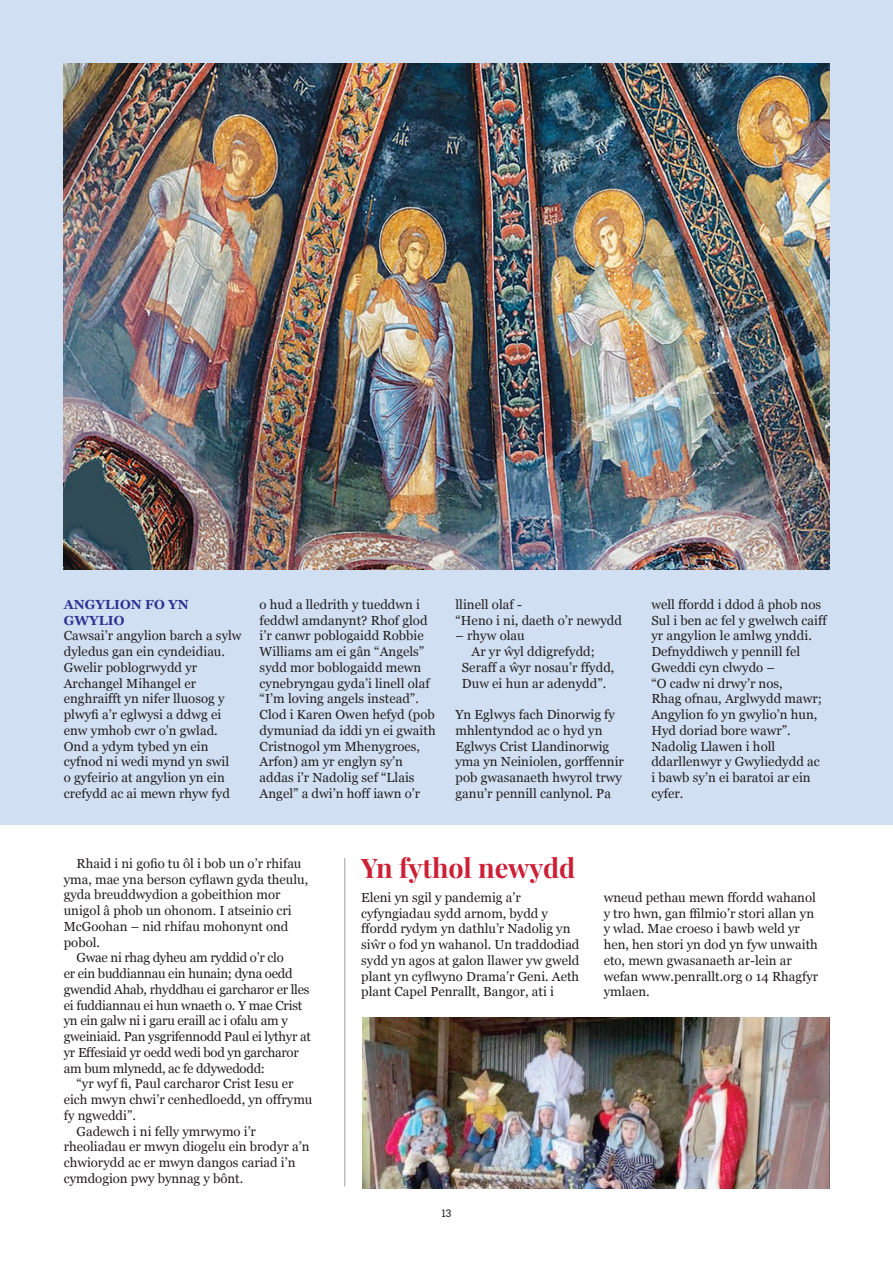
<style>
.page{position:relative;width:893px;height:1263px;background:#fff}
.page>*{position:absolute;margin:0;border:0;box-sizing:border-box;transform-origin:0 0}
.t1{font:700 27px "Playfair Display";color:#cc2036}
.t2{font:13.2px/15.8px "Georgia";letter-spacing:.005em;color:#231f20}
.t3{font:13.2px "Georgia";letter-spacing:-.02em;color:#231f20}
.t4{font:700 13.2px/15.8px "Georgia";letter-spacing:.005em;color:#2e3091}
.t5{font:10.5px "Roboto Slab";color:#231f20}
</style>
<div class="page">
<div style="left:0;top:0;width:893px;height:825px;background:#d0dff1"></div>
<img style="left:64px;top:64px;width:765px;height:505px">
<img style="left:362px;top:1018px;width:467px;height:170px">
<hr style="left:344px;top:858px;width:1px;height:328px;background:#9d9fa2">
<p class="t4" style="left:64px;top:596px;width:127px">ANGYLION FO YN<br>GWYLIO</p>
<p class="t2" style="left:64px;top:627px;width:179px">Cawsai’r angylion barch a sylw dyledus gan ein cyndeidiau.<br>Gwelir poblogrwydd yr<br>Archangel Mihangel er enghraifft yn nifer lluosog y plwyfi a’r eglwysi a ddwg ei enw ymhob cwr o’n gwlad.<br>Ond a ydym tybed yn ein cyfnod ni wedi mynd yn swil<br>o gyfeirio at angylion yn ein crefydd ac ai mewn rhyw fyd</p>
<p class="t2" style="left:260px;top:596px;width:178px">o hud a lledrith y tueddwn i feddwl amdanynt? Rhof glod i’r canwr poblogaidd Robbie<br>Williams am ei gân “Angels” sydd mor boblogaidd mewn cynebryngau gyda’i linell olaf “I’m loving angels instead”.<br>Clod i Karen Owen hefyd (pob dymuniad da iddi yn ei gwaith<br>Cristnogol ym Mhenygroes,<br>Arfon) am yr englyn sy’n addas i’r Nadolig sef “Llais<br>Angel” a dwi’n hoff iawn o’r</p>
<p class="t2" style="left:455px;top:596px;width:168px">llinell olaf -<br>“Heno i ni, daeth o’r newydd</p>
<p class="t2" style="left:455px;top:627px;width:71px">– rhyw olau</p>
<p class="t2" style="left:471px;top:643px;width:125px">Ar yr ŵyl ddigrefydd;</p>
<p class="t2" style="left:462px;top:659px;width:154px">Seraff a ŵyr nosau’r ffydd,</p>
<p class="t2" style="left:462px;top:675px;width:146px">Duw ei hun ar adenydd”.</p>
<p class="t2" style="left:455px;top:706px;width:170px">Yn Eglwys fach Dinorwig fy mhlentyndod ac o hyd yn<br>Eglwys Crist Llandinorwig yma yn Neiniolen, gorffennir pob gwasanaeth hwyrol trwy ganu’r pennill canlynol. Pa</p>
<p class="t2" style="left:651px;top:596px;width:178px">well ffordd i ddod â phob nos<br>Sul i ben ac fel y gwelwch caiff yr angylion le amlwg ynddi.<br>Defnyddiwch y pennill fel<br>Gweddi cyn clwydo –<br>“O cadw ni drwy’r nos,<br>Rhag ofnau, Arglwydd mawr;<br>Angylion fo yn gwylio’n hun,<br>Hyd doriad bore wawr”.<br>Nadolig Llawen i holl ddarllenwyr y Gwyliedydd ac<br>i bawb sy’n ei baratoi ar ein cyfer.</p>
<p class="t2" style="left:77px;top:855px;width:226px">Rhaid i ni gofio tu ôl i bob un o’r rhifau</p>
<p class="t2" style="left:64px;top:871px;width:246px">yma, mae yna berson cyflawn gyda theulu,</p>
<p class="t2" style="left:64px;top:886px;width:218px">gyda breuddwydion a gobeithion mor</p>
<p class="t2" style="left:64px;top:902px;width:229px">unigol â phob un ohonom. I atseinio cri</p>
<p class="t2" style="left:64px;top:918px;width:226px">McGoohan – nid rhifau mohonynt ond</p>
<p class="t2" style="left:64px;top:934px;width:38px">pobol.</p>
<p class="t3" style="left:77px;top:948px;width:209px">Gwae ni rhag dyheu am ryddid o’r clo</p>
<p class="t3" style="left:64px;top:964px;width:230px">er ein buddiannau ein hunain; dyna oedd</p>
<p class="t3" style="left:64px;top:980px;width:247px">gwendid Ahab, rhyddhau ei garcharor er lles</p>
<p class="t3" style="left:64px;top:995px;width:240px">ei fuddiannau ei hun wnaeth o. Y mae Crist</p>
<p class="t3" style="left:64px;top:1011px;width:226px">yn ein galw ni i garu eraill ac i ofalu am y</p>
<p class="t3" style="left:64px;top:1027px;width:249px">gweiniaid. Pan ysgrifennodd Paul ei lythyr at</p>
<p class="t3" style="left:64px;top:1043px;width:237px">yr Effesiaid yr oedd wedi bod yn garcharor</p>
<p class="t3" style="left:64px;top:1058px;width:203px">am bum mlynedd, ac fe ddywedodd:</p>
<p class="t2" style="left:77px;top:1075px;width:219px">“yr wyf fi, Paul carcharor Crist Iesu er</p>
<p class="t2" style="left:64px;top:1091px;width:250px">eich mwyn chwi’r cenhedloedd, yn offrymu</p>
<p class="t2" style="left:64px;top:1107px;width:74px">fy ngweddi”.</p>
<p class="t2" style="left:77px;top:1123px;width:181px">Gadewch i ni felly ymrwymo i’r</p>
<p class="t2" style="left:64px;top:1138px;width:247px">rheoliadau er mwyn diogelu ein brodyr a’n</p>
<p class="t2" style="left:64px;top:1154px;width:233px">chwiorydd ac er mwyn dangos cariad i’n</p>
<p class="t2" style="left:64px;top:1170px;width:181px">cymdogion pwy bynnag y bônt.</p>
<h1 class="t1" style="left:361px;top:850px;width:216px">Yn fythol newydd</h1>
<p class="t2" style="left:361px;top:889px;width:220px">Eleni yn sgil y pandemig a’r cyfyngiadau sydd arnom, bydd y ffordd rydym yn dathlu’r Nadolig yn siŵr o fod yn wahanol. Un traddodiad sydd yn agos at galon llawer yw gweld plant yn cyflwyno Drama’r Geni. Aeth plant Capel Penrallt, Bangor, ati i</p>
<p class="t2" style="left:604px;top:889px;width:216px">wneud pethau mewn ffordd wahanol y tro hwn, gan ffilmio’r stori allan yn y wlad. Mae croeso i bawb weld yr hen, hen stori yn dod yn fyw unwaith eto, mewn gwasanaeth ar-lein ar wefan www.penrallt.org o 14 Rhagfyr ymlaen.</p>
<p class="t5" style="left:441px;top:1205px;width:11px">13</p>
</div>
